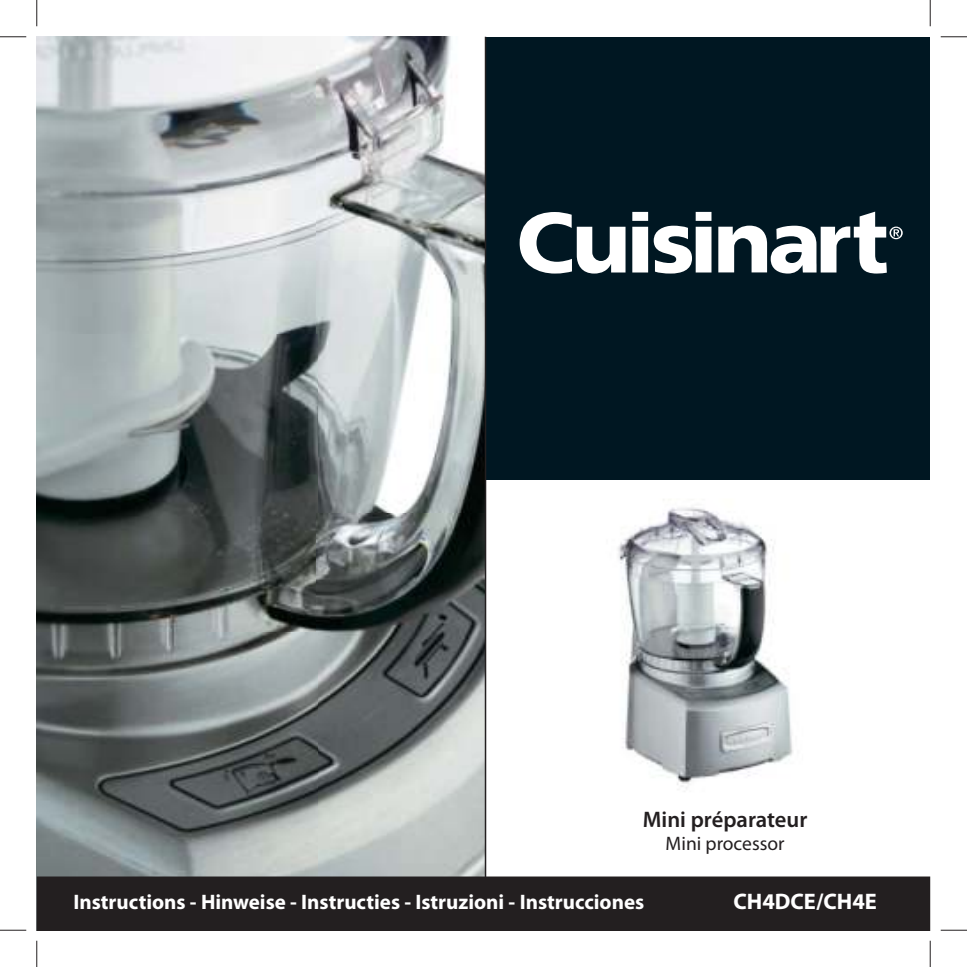
<style>
.page{position:relative;width:967px;height:967px;background:#fff}
.page>*{position:absolute;margin:0;border:0;box-sizing:border-box;transform-origin:0 0}
.t1{font:600 22.57px "Myriad Pro";color:#231f20}
.t2{font:700 22.57px "Myriad Pro";color:#fff}
.t3{font:700 21px "Myriad Pro";color:#fff}
.t4{font:19.6px "Myriad Pro";color:#231f20}
</style>
<div class="page">
<img style="left:37px;top:37px;width:447px;height:839px">
<div style="left:485px;top:37px;width:444px;height:442px;background:#001722"></div>
<svg style="left:519px;top:212px;width:106px;height:61px"></svg>
<svg style="left:632px;top:212px;width:79px;height:61px"></svg>
<svg style="left:718px;top:212px;width:184px;height:61px"></svg>
<div style="left:38px;top:877px;width:891px;height:53px;background:#231f20"></div>
<div style="left:37px;top:876px;width:893px;height:54px;border:2px solid #231f20"></div>
<img style="left:618px;top:499px;width:175px;height:293px">
<hr style="left:484px;top:37px;width:2px;height:839px;background:#231f20">
<svg style="left:0;top:36px;width:26px;height:1px"></svg>
<svg style="left:940px;top:36px;width:26px;height:1px"></svg>
<svg style="left:0;top:929px;width:26px;height:1px"></svg>
<svg style="left:940px;top:929px;width:26px;height:1px"></svg>
<svg style="left:36px;top:0;width:1px;height:26px"></svg>
<svg style="left:36px;top:940px;width:1px;height:26px"></svg>
<svg style="left:929px;top:0;width:1px;height:26px"></svg>
<svg style="left:929px;top:940px;width:1px;height:26px"></svg>
<p class="t1" style="left:642px;top:811px;width:82px">Mii é</p>
<p class="t1" style="left:767px;top:811px;width:9px">t</p>
<p class="t1" style="left:667px;top:811px;width:141px">n pr para eur</p>
<p class="t4" style="left:665px;top:834px;width:121px">Mini processor</p>
<p class="t3" style="left:73px;top:891px;width:572px">Instructions - Hinweise - Instructies - Istruzioni - Instrucciones</p>
<p class="t2" style="left:733px;top:889px;width:145px">CH4DCE/CH4E</p>
</div>
